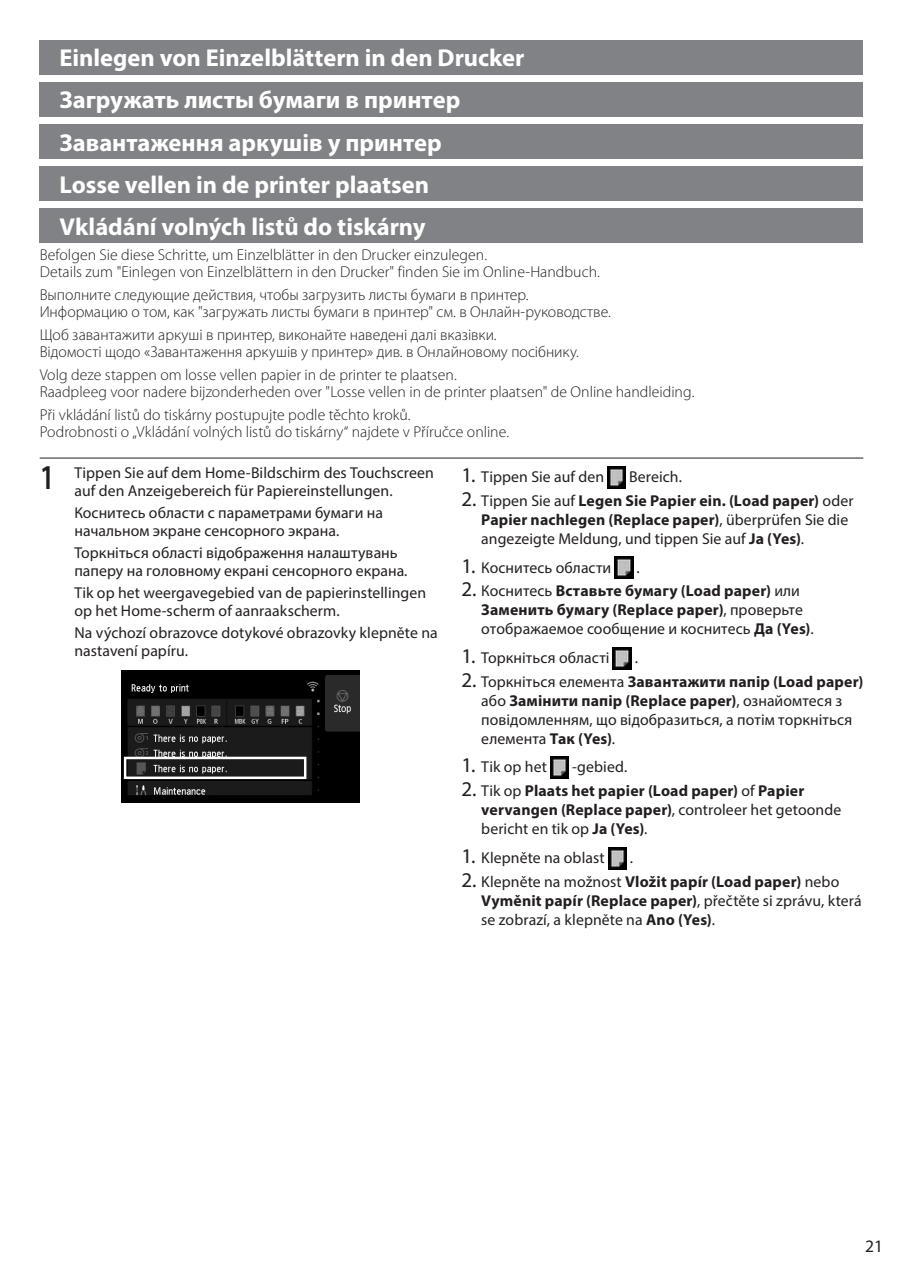
<style>
.page{position:relative;width:903px;height:1275px;background:#fff}
.page>*{position:absolute;margin:0;border:0;box-sizing:border-box;transform-origin:0 0}
.t1{font:600 35px "Myriad Pro";color:#231f20;scale:.8 1}
.t2{font:700 24.5px/42.2px "Myriad Pro";color:#fff}
.t3{font:17.5px "Myriad Pro";color:#231f20}
.t4{font:15.75px/18.9px "Myriad Pro";letter-spacing:.005em;color:#231f20}
.t5{font:300 15.75px/17.5px "Myriad Pro";color:#231f20}
.t6{font:700 15.75px/18.9px "Myriad Pro";letter-spacing:.01em;color:#231f20}
.s1{font-size:21px}
.s2{font-weight:700}
.s3{font-weight:400;font-size:21px}
.s4{font-weight:400}
</style>
<div class="page">
<div style="left:40px;top:40px;width:823px;height:34px;background:#808285"></div>
<div style="left:40px;top:82px;width:823px;height:35px;background:#808285"></div>
<div style="left:40px;top:124px;width:823px;height:35px;background:#808285"></div>
<div style="left:40px;top:166px;width:823px;height:35px;background:#808285"></div>
<div style="left:40px;top:208px;width:823px;height:35px;background:#808285"></div>
<hr style="left:40px;top:458px;width:823px;height:1px;background:#231f20">
<img style="left:121px;top:670px;width:239px;height:132px">
<div style="left:124px;top:757px;width:182px;height:22px;border:2px solid #fff"></div>
<img style="left:607px;top:466px;width:19px;height:22px">
<img style="left:615px;top:557px;width:18px;height:22px">
<img style="left:613px;top:647px;width:18px;height:22px">
<img style="left:550px;top:757px;width:19px;height:22px">
<img style="left:608px;top:847px;width:18px;height:22px">
<h2 class="t2" style="left:60px;top:36px;width:466px">Einlegen von Einzelblättern in den Drucker Загружать листы бумаги в принтер Завантаження аркушів у принтер<br>Losse vellen in de printer plaatsen Vkládání volných listů do tiskárny</h2>
<p class="t5" style="left:40px;top:246px;width:562px">Befolgen Sie diese Schritte, um Einzelblätter in den Drucker einzulegen.<br>Details zum "Einlegen von Einzelblättern in den Drucker" finden Sie im Online-Handbuch.</p>
<p class="t5" style="left:40px;top:286px;width:573px">Выполните следующие действия, чтобы загрузить листы бумаги в принтер.<br>Информацию о том, как "загружать листы бумаги в принтер" см. в Онлайн-руководстве.</p>
<p class="t5" style="left:40px;top:326px;width:541px">Щоб завантажити аркуші в принтер, виконайте наведені далі вказівки.<br>Відомості щодо «Завантаження аркушів у принтер» див. в Онлайновому посібнику.</p>
<p class="t5" style="left:40px;top:366px;width:656px">Volg deze stappen om losse vellen papier in de printer te plaatsen.<br>Raadpleeg voor nadere bijzonderheden over "Losse vellen in de printer plaatsen" de Online handleiding.</p>
<p class="t5" style="left:40px;top:406px;width:471px">Při vkládání listů do tiskárny postupujte podle těchto kroků.<br>Podrobnosti o „Vkládání volných listů do tiskárny“ najdete v Příručce online.</p>
<h1 class="t1" style="left:40px;top:455px;width:20px">1</h1>
<p class="t4" style="left:74px;top:464px;width:361px;line-height:17.5px">Tippen Sie auf dem Home-Bildschirm des Touchscreen auf den Anzeigebereich für Papiereinstellungen.</p>
<p class="t4" style="left:74px;top:504px;width:310px;line-height:17.5px">Коснитесь области с параметрами бумаги на начальном экране сенсорного экрана.</p>
<p class="t4" style="left:74px;top:544px;width:335px;line-height:17.5px">Торкніться області відображення налаштувань паперу на головному екрані сенсорного екрана.</p>
<p class="t4" style="left:74px;top:584px;width:353px;line-height:17.5px">Tik op het weergavegebied van de papierinstellingen op het Home-scherm of aanraakscherm.</p>
<p class="t4" style="left:74px;top:624px;width:365px;line-height:17.5px">Na výchozí obrazovce dotykové obrazovky klepněte na nastavení papíru.</p>
<p class="t4" style="left:461px;top:467px;width:144px"><span class="s1">1.</span> Tippen Sie auf den</p>
<p class="t4" style="left:629px;top:467px;width:54px">Bereich.</p>
<p class="t4" style="left:481px;top:491px;width:374px;text-indent:-20px"><span class="s1">2.</span> Tippen Sie auf <span class="s2">Legen Sie Papier ein. (Load paper)</span> oder<br><span class="s2">Papier nachlegen (Replace paper)</span>, überprüfen Sie die angezeigte Meldung, und tippen Sie auf <span class="s2">Ja (Yes)</span>.</p>
<p class="t4" style="left:461px;top:557px;width:151px"><span class="s1">1.</span> Коснитесь области</p>
<p class="t4" style="left:636px;top:557px;width:5px">.</p>
<p class="t6" style="left:481px;top:581px;width:334px;text-indent:-20px"><span class="s3">2.</span> <span class="s4">Коснитесь</span> Вставьте бумагу (Load paper) <span class="s4">или<br></span>Заменить бумагу (Replace paper)<span class="s4">, проверьте отображаемое сообщение и коснитесь</span> Да (Yes)<span class="s4">.</span></p>
<p class="t4" style="left:461px;top:648px;width:150px"><span class="s1">1.</span> Торкніться області</p>
<p class="t4" style="left:635px;top:648px;width:5px">.</p>
<p class="t4" style="left:481px;top:672px;width:383px;text-indent:-20px"><span class="s1">2.</span> Торкніться елемента <span class="s2">Завантажити папір (Load paper) </span>або <span class="s2">Замінити папір (Replace paper)</span>, ознайомтеся з повідомленням, що відобразиться, а потім торкніться елемента <span class="s2">Так (Yes)</span>.</p>
<p class="t4" style="left:461px;top:757px;width:87px"><span class="s1">1.</span> Tik op het</p>
<p class="t4" style="left:572px;top:757px;width:57px">-gebied.</p>
<p class="t6" style="left:481px;top:781px;width:362px;text-indent:-20px"><span class="s3">2.</span> <span class="s4">Tik op</span> Plaats het papier (Load paper) <span class="s4">of</span> Papier vervangen (Replace paper)<span class="s4">, controleer het getoonde bericht en tik op</span> Ja (Yes)<span class="s4">.</span></p>
<p class="t4" style="left:461px;top:848px;width:145px"><span class="s1">1.</span> Klepněte na oblast</p>
<p class="t4" style="left:630px;top:848px;width:5px">.</p>
<p class="t4" style="left:481px;top:872px;width:382px;text-indent:-20px"><span class="s1">2.</span> Klepněte na možnost <span class="s2">Vložit papír (Load paper)</span> nebo<br><span class="s2">Vyměnit papír (Replace paper)</span>, přečtěte si zprávu, která se zobrazí, a klepněte na <span class="s2">Ano (Yes)</span>.</p>
<p class="t3" style="left:865px;top:1236px;width:19px">21</p>
</div>
